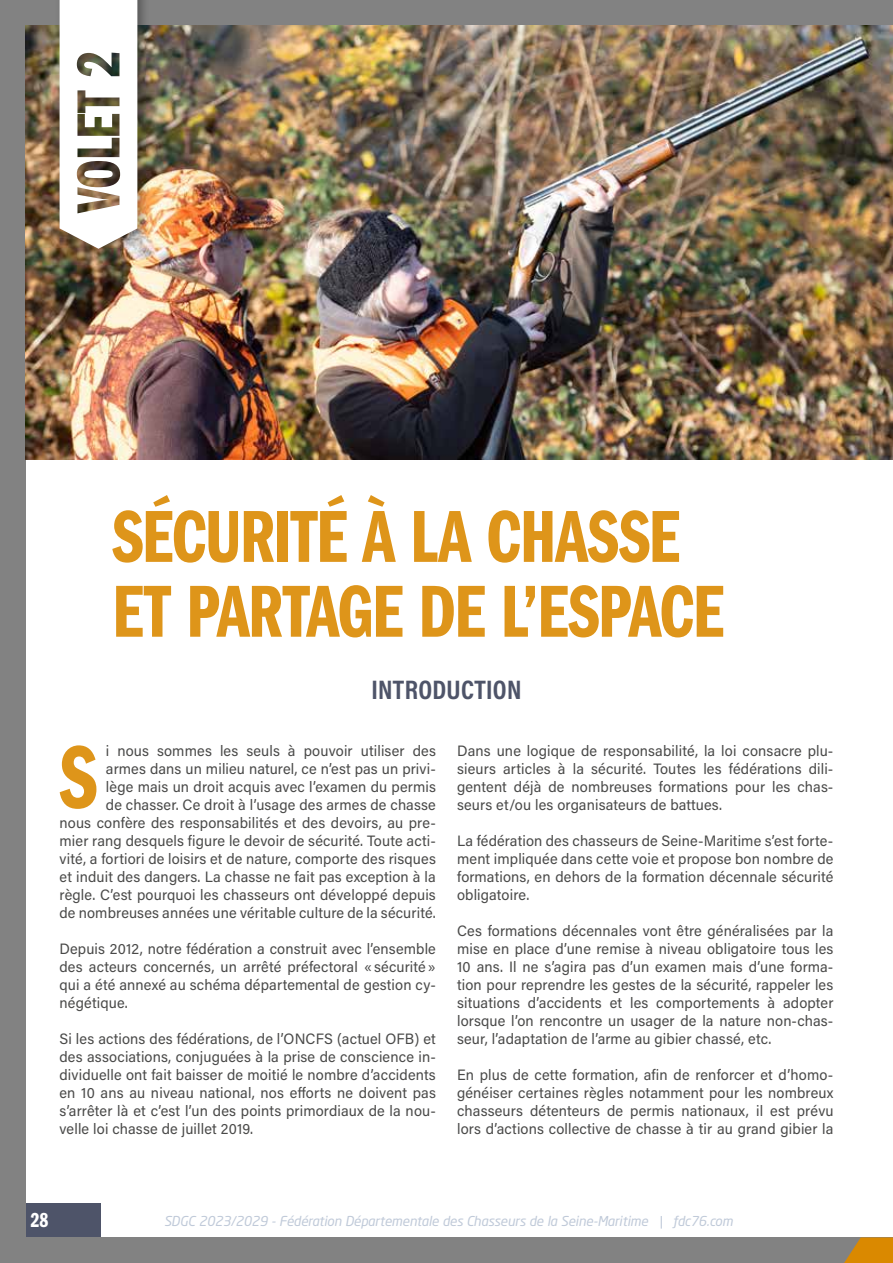
<style>
.page{position:relative;width:893px;height:1263px;background:#fff}
.page>*{position:absolute;margin:0;border:0;box-sizing:border-box;transform-origin:0 0}
.t1{font:92.4px "Franklin Gothic URW Com Dem";color:#de951a}
.t2{font:76.2px/74.8px "Franklin Gothic URW Com Dem";letter-spacing:-.02em;color:#de951a}
.t3{font:700 27px "Acumin Pro Cond";letter-spacing:.01em;color:#4e5469}
.t4{font:21px "Franklin Gothic URW Com Dem";color:#fff}
.t5{font:15px/18px "Acumin Pro";letter-spacing:.01em;color:#4a4a49;text-align:justify}
.t6{font:italic 13.5px "Neo Sans W1 G";letter-spacing:-.01em;color:#c0cad9}
</style>
<div class="page">
<div style="left:0;top:1203px;width:100px;height:34px;background:#4e5469"></div>
<div style="left:0;top:1237px;width:893px;height:26px;background:#828282"></div>
<div style="left:0;top:0;width:893px;height:26px;background:#828282"></div>
<svg style="left:844px;top:1237px;width:49px;height:26px"></svg>
<div style="left:0;top:0;width:26px;height:1263px;background:#828282"></div>
<img style="left:26px;top:26px;width:867px;height:433px">
<div style="left:56px;top:0;width:94px;height:260px;background:#000;opacity:.3"></div>
<svg style="left:60px;top:0;width:77px;height:249px"></svg>
<h2 class="t2" style="left:112px;top:495px;width:613px">SÉCURITÉ À LA CHASSE<br>ET PARTAGE DE L’ESPACE</h2>
<h3 class="t3" style="left:371px;top:672px;width:151px">INTRODUCTION</h3>
<p class="t5" style="left:60px;top:741px;width:378px;text-align:right">i nous sommes les seuls à pouvoir utiliser des<br>armes dans un milieu naturel, ce n’est pas un privi-<br>lège mais un droit acquis avec l’examen du permis<br>de chasser. Ce droit à l’usage des armes de chasse<br>nous confère des responsabilités et des devoirs, au pre&shy;mier rang desquels figure le devoir de sécurité. Toute acti&shy;vité, a fortiori de loisirs et de nature, comporte des risques et induit des dangers. La chasse ne fait pas exception à la règle. C’est pourquoi les chasseurs ont développé depuis de nombreuses années une véritable culture de la sécurité.</p>
<p class="t5" style="left:60px;top:939px;width:378px">Depuis 2012, notre fédération a construit avec l’ensemble des acteurs concernés, un arrêté préfectoral « sécurité » qui a été annexé au schéma départemental de gestion cy&shy;négétique.</p>
<p class="t5" style="left:60px;top:1029px;width:378px">Si les actions des fédérations, de l’ONCFS (actuel OFB) et des associations, conjuguées à la prise de conscience in&shy;dividuelle ont fait baisser de moitié le nombre d’accidents en 10 ans au niveau national, nos efforts ne doivent pas s’arrêter là et c’est l’un des points primordiaux de la nou&shy;velle loi chasse de juillet 2019.</p>
<h1 class="t1" style="left:60px;top:713px;width:39px">S</h1>
<p class="t5" style="left:457px;top:741px;width:378px">Dans une logique de responsabilité, la loi consacre plu&shy;sieurs articles à la sécurité. Toutes les fédérations dili&shy;gentent déjà de nombreuses formations pour les chas&shy;seurs et/ou les organisateurs de battues.</p>
<p class="t5" style="left:457px;top:831px;width:378px">La fédération des chasseurs de Seine-Maritime s’est forte&shy;ment impliquée dans cette voie et propose bon nombre de formations, en dehors de la formation décennale sécurité obligatoire.</p>
<p class="t5" style="left:457px;top:921px;width:378px">Ces formations décennales vont être généralisées par la mise en place d’une remise à niveau obligatoire tous les 10 ans. Il ne s’agira pas d’un examen mais d’une forma&shy;tion pour reprendre les gestes de la sécurité, rappeler les situations d’accidents et les comportements à adopter lorsque l’on rencontre un usager de la nature non-chas&shy;seur, l’adaptation de l’arme au gibier chassé, etc.</p>
<p class="t5" style="left:457px;top:1065px;width:378px">En plus de cette formation, afin de renforcer et d’homo&shy;généiser certaines règles notamment pour les nombreux chasseurs détenteurs de permis nationaux, il est prévu lors d’actions collective de chasse à tir au grand gibier la</p>
<h3 class="t4" style="left:31px;top:1206px;width:19px">28</h3>
<p class="t6" style="left:164px;top:1213px;width:570px">SDGC 2023/2029 - Fédération Départementale des Chasseurs de la Seine-Maritime | fdc76.com</p>
</div>
